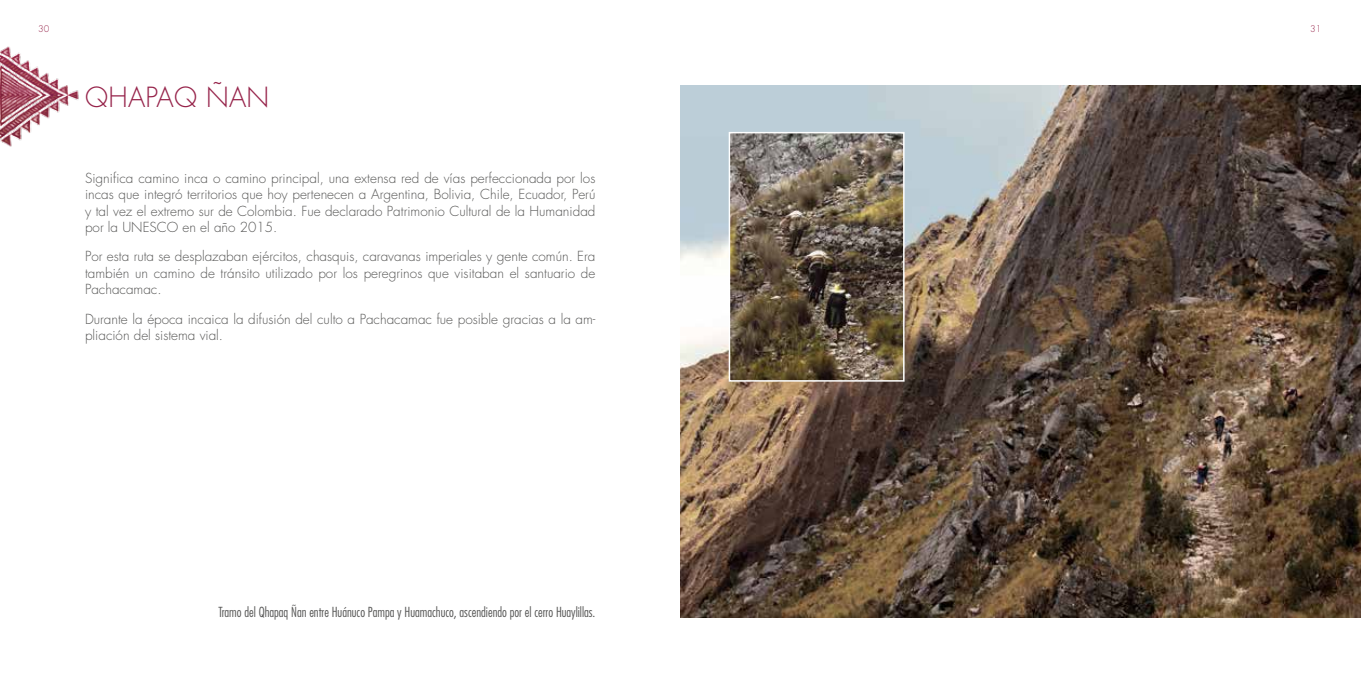
<style>
.page{position:relative;width:1361px;height:681px;background:#fff}
.page>*{position:absolute;margin:0;border:0;box-sizing:border-box;transform-origin:0 0}
.t1{font:300 27px "Futura Std";letter-spacing:.01em;color:#96234a}
.t2{font:300 13.5px/16.5px "Futura Std";color:#575756;text-align:justify}
.t3{font:300 condensed 13.5px "Futura Std";color:#575756}
.t4{font:300 9px "Futura Std";color:#96234a}
</style>
<div class="page">
<img style="left:0;top:46px;width:79px;height:101px">
<img style="left:680px;top:85px;width:681px;height:532px">
<img style="left:732px;top:135px;width:169px;height:243px">
<div style="left:729px;top:132px;width:175px;height:249px;border:2px solid #fff"></div>
<p class="t4" style="left:38px;top:23px;width:13px">30</p>
<p class="t4" style="left:1310px;top:23px;width:13px">31</p>
<h1 class="t1" style="left:85px;top:81px;width:186px">QHAPAQ ÑAN</h1>
<p class="t2" style="left:85px;top:170px;width:512px">Significa camino inca o camino principal, una extensa red de vías perfeccionada por los incas que integró territorios que hoy pertenecen a Argentina, Bolivia, Chile, Ecuador, Perú y tal vez el extremo sur de Colombia. Fue declarado Patrimonio Cultural de la Humanidad por la UNESCO en el año 2015.</p>
<p class="t2" style="left:85px;top:248px;width:512px">Por esta ruta se desplazaban ejércitos, chasquis, caravanas imperiales y gente común. Era también un camino de tránsito utilizado por los peregrinos que visitaban el santuario de Pachacamac.</p>
<p class="t2" style="left:85px;top:311px;width:512px">Durante la época incaica la difusión del culto a Pachacamac fue posible gracias a la am&shy;pliación del sistema vial.</p>
<p class="t3" style="left:218px;top:604px;width:378px">Tramo del Qhapaq Ñan entre Huánuco Pampa y Huamachuco, ascendiendo por el cerro Huaylillas.</p>
</div>
